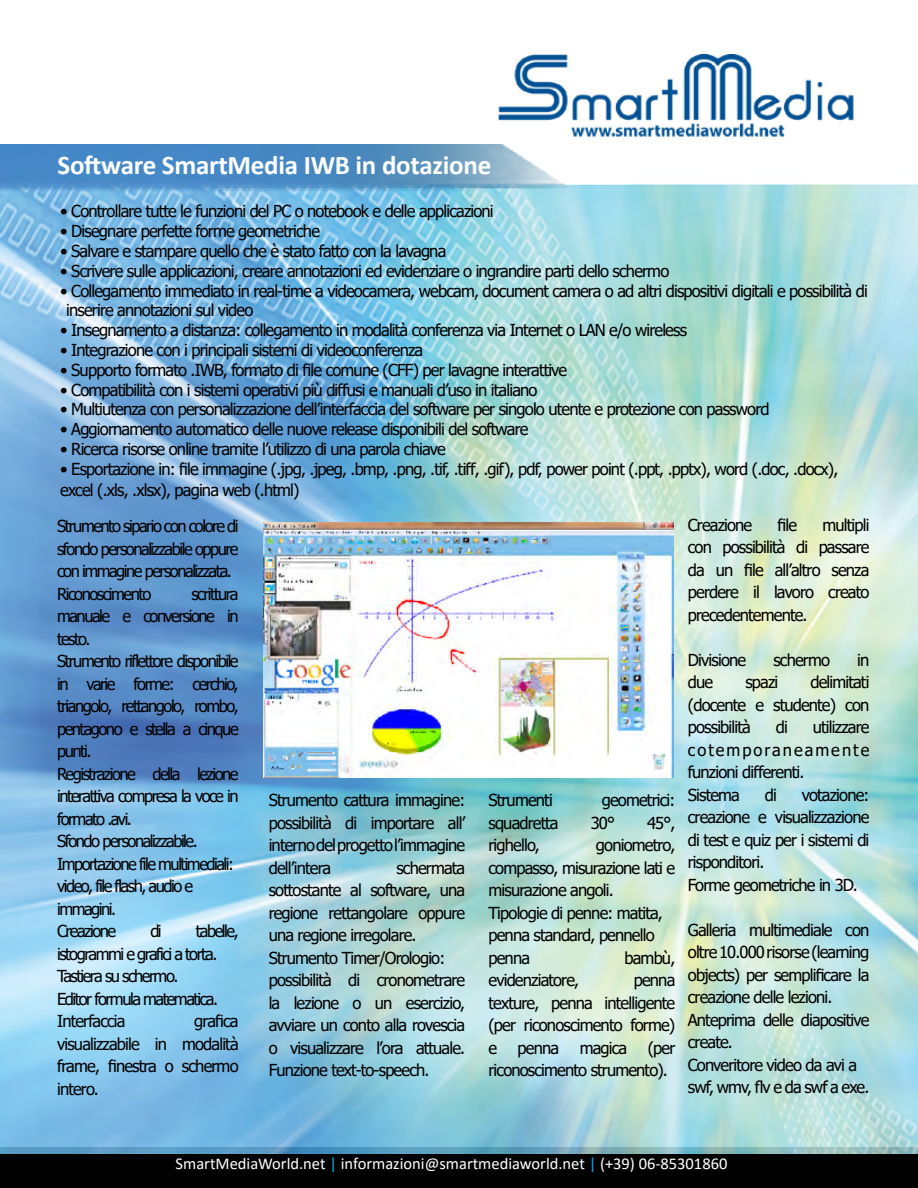
<style>
.page{position:relative;width:918px;height:1188px;background:#fff}
.page>*{position:absolute;margin:0;border:0;box-sizing:border-box;transform-origin:0 0}
.t1{font:700 27px "Calibri";letter-spacing:-.01em;color:#fff}
.t2{font:16.5px/22.5px "Tahoma";letter-spacing:-.05em;color:#000;text-align:justify}
.t3{font:16.5px/22.5px "Tahoma";letter-spacing:-.09em;color:#000}
.t4{font:16.5px "Calibri";color:#fff}
.s1{color:#00aeef}
</style>
<div class="page">
<div style="left:0;top:1147px;width:918px;height:41px;background:#000"></div>
<img style="left:498px;top:54px;width:356px;height:83px">
<img style="left:0;top:144px;width:918px;height:1009px">
<img style="left:263px;top:522px;width:411px;height:255px">
<p class="t1" style="left:58px;top:146px;width:435px">Software SmartMedia IWB in dotazione</p>
<p class="t2" style="left:60px;top:201px;width:435px">• Controllare tutte le funzioni del PC o notebook e delle applicazioni</p>
<p class="t2" style="left:60px;top:221px;width:261px">• Disegnare perfette forme geometriche</p>
<p class="t2" style="left:60px;top:241px;width:388px">• Salvare e stampare quello che è stato fatto con la lavagna</p>
<p class="t2" style="left:60px;top:261px;width:611px">• Scrivere sulle applicazioni, creare annotazioni ed evidenziare o ingrandire parti dello schermo</p>
<p class="t2" style="left:66px;top:282px;width:803px;line-height:19.8px;text-indent:-6px">• Collegamento immediato in real-time a videocamera, webcam, document camera o ad altri dispositivi digitali e possibilità di inserire annotazioni sul video</p>
<p class="t2" style="left:60px;top:320px;width:628px">• Insegnamento a distanza: collegamento in modalità conferenza via Internet o LAN e/o wireless</p>
<p class="t2" style="left:60px;top:340px;width:364px">• Integrazione con i principali sistemi di videoconferenza</p>
<p class="t2" style="left:60px;top:360px;width:508px">• Supporto formato .IWB, formato di file comune (CFF) per lavagne interattive</p>
<p class="t2" style="left:60px;top:379px;width:479px">• Compatibilità con i sistemi operativi più diffusi e manuali d’uso in italiano</p>
<p class="t2" style="left:60px;top:399px;width:711px">• Multiutenza con personalizzazione dell’interfaccia del software per singolo utente e protezione con password</p>
<p class="t2" style="left:60px;top:419px;width:470px">• Aggiornamento automatico delle nuove release disponibili del software</p>
<p class="t2" style="left:60px;top:439px;width:387px">• Ricerca risorse online tramite l’utilizzo di una parola chiave</p>
<p class="t2" style="left:60px;top:459px;width:780px;line-height:21.6px">• Esportazione in: file immagine (.jpg, .jpeg, .bmp, .png, .tif, .tiff, .gif), pdf, power point (.ppt, .pptx), word (.doc, .docx), excel (.xls, .xlsx), pagina web (.html)</p>
<p class="t2" style="left:57px;top:516px;width:183px">Strumento sipario con colore di sfondo personalizzabile oppure con immagine personalizzata.</p>
<p class="t3" style="left:57px;top:584px;width:96px">Riconoscimento</p>
<p class="t2" style="left:688px;top:515px;width:66px">Creazione</p>
<p class="t2" style="left:778px;top:515px;width:21px">file</p>
<p class="t2" style="left:688px;top:515px;width:183px;text-indent:135px">multipli con possibilità di passare da un file all’altro senza perdere il lavoro creato precedentemente.</p>
<p class="t2" style="left:688px;top:650px;width:60px">Divisione</p>
<p class="t2" style="left:773px;top:650px;width:58px">schermo</p>
<p class="t2" style="left:857px;top:650px;width:14px">in</p>
<p class="t2" style="left:688px;top:672px;width:27px">due</p>
<p class="t2" style="left:745px;top:672px;width:34px">spazi</p>
<p class="t2" style="left:57px;top:584px;width:183px;text-indent:134px">scrittura manuale e conversione in testo.</p>
<p class="t2" style="left:57px;top:651px;width:183px">Strumento riflettore disponibile in varie forme: cerchio, triangolo, rettangolo, rombo, pentagono e stella a cinque punti.</p>
<p class="t2" style="left:57px;top:764px;width:183px">Registrazione della lezione interattiva compresa la voce in formato .avi.</p>
<p class="t3" style="left:57px;top:831px;width:142px">Sfondo personalizzabile.</p>
<p class="t3" style="left:57px;top:854px;width:178px">Importazione file multimediali:</p>
<p class="t3" style="left:57px;top:876px;width:138px">video, file flash, audio e</p>
<p class="t3" style="left:57px;top:899px;width:61px">immagini.</p>
<p class="t3" style="left:57px;top:921px;width:61px">Creazione</p>
<p class="t2" style="left:150px;top:921px;width:13px">di</p>
<p class="t2" style="left:688px;top:672px;width:183px;text-indent:123px">delimitati (docente e studente) con possibilità</p>
<p class="t2" style="left:688px;top:717px;width:183px;text-indent:125px">utilizzare cotemporaneamente funzioni differenti.</p>
<p class="t2" style="left:688px;top:785px;width:54px">Sistema</p>
<p class="t2" style="left:765px;top:785px;width:14px">di</p>
<p class="t2" style="left:776px;top:717px;width:14px">di</p>
<p class="t2" style="left:688px;top:785px;width:183px;text-indent:114px">votazione: creazione e visualizzazione di test e quiz per i sistemi di risponditori.</p>
<p class="t2" style="left:688px;top:875px;width:171px">Forme geometriche in 3D.</p>
<p class="t2" style="left:688px;top:920px;width:183px">Galleria multimediale con oltre 10.000 risorse (learning objects) per semplificare la creazione delle lezioni.</p>
<p class="t2" style="left:688px;top:1010px;width:183px">Anteprima delle diapositive create.</p>
<p class="t2" style="left:688px;top:1055px;width:171px">Converitore video da avi a</p>
<p class="t2" style="left:688px;top:1077px;width:183px">swf, wmv, flv e da swf a exe.</p>
<p class="t2" style="left:269px;top:790px;width:198px">Strumento cattura immagine: possibilità di importare all’ interno del progetto l’immagine dell’intera</p>
<p class="t2" style="left:488px;top:790px;width:66px">Strumenti</p>
<p class="t2" style="left:602px;top:790px;width:75px">geometrici:</p>
<p class="t2" style="left:488px;top:812px;width:72px">squadretta</p>
<p class="t2" style="left:591px;top:812px;width:26px">30°</p>
<p class="t2" style="left:647px;top:812px;width:30px">45°,</p>
<p class="t2" style="left:488px;top:835px;width:53px">righello,</p>
<p class="t2" style="left:488px;top:835px;width:188px;text-indent:107px">goniometro, compasso, misurazione lati e misurazione angoli.</p>
<p class="t2" style="left:488px;top:902px;width:176px">Tipologie di penne: matita,</p>
<p class="t2" style="left:488px;top:925px;width:168px">penna standard, pennello</p>
<p class="t2" style="left:488px;top:947px;width:43px">penna</p>
<p class="t2" style="left:625px;top:947px;width:52px">bambù,</p>
<p class="t2" style="left:488px;top:970px;width:92px">evidenziatore,</p>
<p class="t2" style="left:269px;top:857px;width:198px;text-indent:128px">schermata sottostante al software, una regione rettangolare oppure una regione irregolare.</p>
<p class="t2" style="left:269px;top:947px;width:178px">Strumento Timer/Orologio:</p>
<p class="t2" style="left:269px;top:970px;width:198px">possibilità di cronometrare la lezione o un esercizio, avviare un conto alla rovescia o visualizzare l’ora attuale.<br>Funzione text-to-speech.</p>
<p class="t3" style="left:57px;top:921px;width:183px;text-indent:139px">tabelle, istogrammi e grafici a torta.</p>
<p class="t3" style="left:57px;top:966px;width:123px">Tastiera su schermo.</p>
<p class="t3" style="left:57px;top:989px;width:163px">Editor formula matematica.</p>
<p class="t2" style="left:57px;top:1011px;width:70px">Interfaccia</p>
<p class="t2" style="left:488px;top:970px;width:188px;text-indent:145px">penna texture, penna intelligente (per riconoscimento forme) e penna magica (per riconoscimento strumento).</p>
<p class="t2" style="left:57px;top:1011px;width:183px;text-indent:137px">grafica visualizzabile in modalità frame, finestra o schermo intero.</p>
<p class="t4" style="left:176px;top:1152px;width:553px">SmartMediaWorld.net <span class="s1">|</span> informazioni@smartmediaworld.net <span class="s1">|</span> (+39) 06-85301860</p>
</div>
